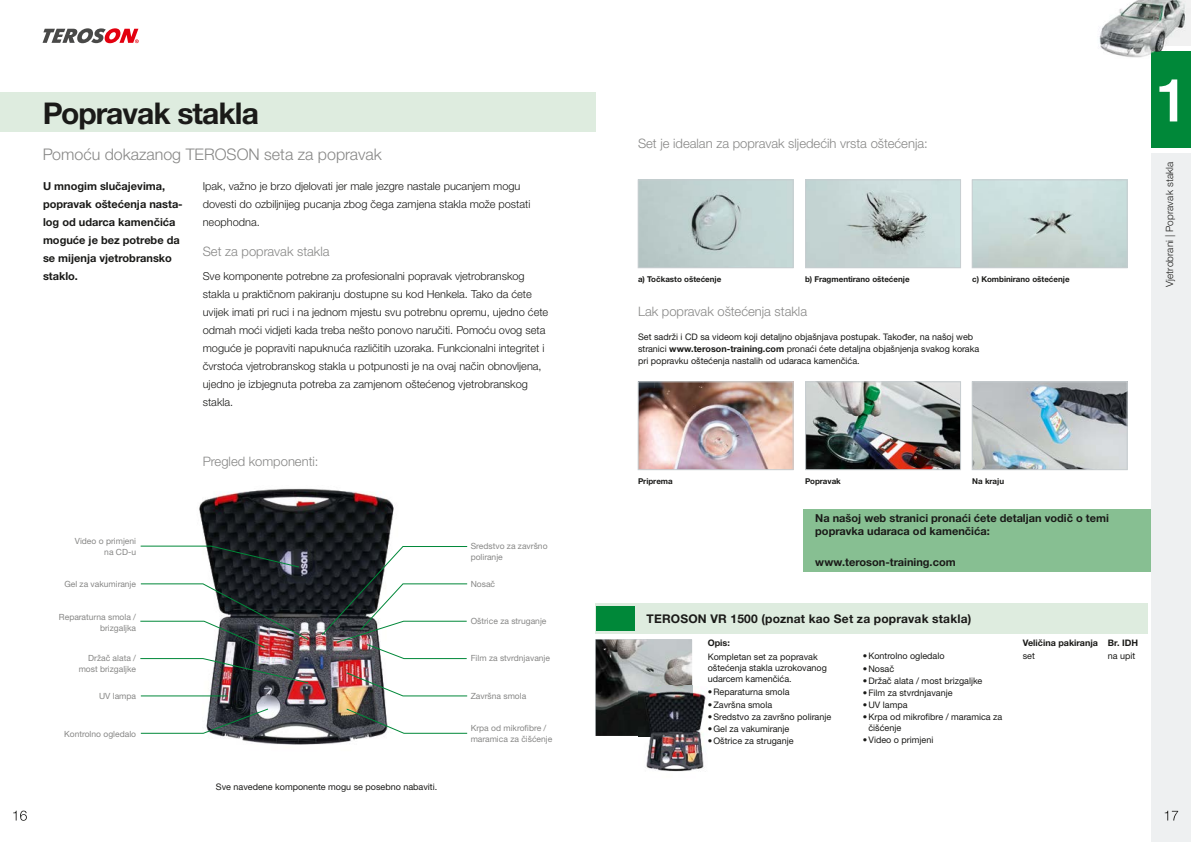
<style>
.page{position:relative;width:1191px;height:842px;background:#fff}
.page>*{position:absolute;margin:0;border:0;box-sizing:border-box;transform-origin:0 0}
.t1{font:700 30px "Helvetica Neue LTW1 G";letter-spacing:-.03em;color:#1a1a18}
.t2{font:300 16px "Helvetica Neue LTW1 G";color:#878786}
.t3{font:300 13px "Helvetica Neue LTW1 G";color:#878786}
.t4{font:700 12px "Helvetica Neue LTW1 G";letter-spacing:.015em;color:#1a1a18}
.t5{font:300 11px/18px "Helvetica Neue LTW1 G";color:#1a1a18}
.t6{font:700 11px/18px "Helvetica Neue LTW1 G";color:#1a1a18}
.t7{font:300 10px "Helvetica Neue LTW1 G";letter-spacing:.015em;color:#1a1a18}
.t8{font:9px/12px "Helvetica Neue LTW1 G";color:#1a1a18}
.t9{font:700 9px "Helvetica Neue LTW1 G";color:#1a1a18}
.t10{font:8.5px/11px "Helvetica Neue LTW1 G";color:#878786;text-align:right}
.t11{font:700 8px "Helvetica Neue LTW1 G";color:#1a1a18}
.s1{font-weight:700}
</style>
<div class="page">
<div style="left:595px;top:604px;width:553px;height:30px;background:#deecdf"></div>
<div style="left:596px;top:607px;width:38px;height:24px;background:#008839"></div>
<img style="left:596px;top:639px;width:96px;height:97px">
<svg style="left:43px;top:28px;width:96px;height:15px"></svg>
<div style="left:804px;top:510px;width:387px;height:62px;background:#87bf92"></div>
<img style="left:180px;top:488px;width:225px;height:257px">
<img style="left:639px;top:181px;width:152px;height:85px">
<div style="left:637px;top:179px;width:156px;height:89px;border:1px solid #c7cdd0"></div>
<img style="left:807px;top:181px;width:152px;height:85px">
<div style="left:805px;top:179px;width:156px;height:89px;border:1px solid #c7cdd0"></div>
<img style="left:973px;top:181px;width:152px;height:85px">
<div style="left:971px;top:179px;width:156px;height:89px;border:1px solid #c7cdd0"></div>
<svg style="left:140px;top:546px;width:159px;height:22px"></svg>
<hr style="left:141px;top:696px;width:86px;height:1px;background:#008839">
<svg style="left:346px;top:672px;width:122px;height:24px"></svg>
<svg style="left:140px;top:708px;width:129px;height:26px"></svg>
<svg style="left:346px;top:708px;width:122px;height:26px"></svg>
<img style="left:140px;top:583px;width:169px;height:65px">
<img style="left:140px;top:658px;width:169px;height:25px">
<svg style="left:321px;top:546px;width:147px;height:113px"></svg>
<img style="left:807px;top:383px;width:152px;height:85px">
<div style="left:805px;top:381px;width:156px;height:89px;border:1px solid #c7cdd0"></div>
<img style="left:973px;top:383px;width:152px;height:85px">
<div style="left:971px;top:381px;width:156px;height:89px;border:1px solid #c7cdd0"></div>
<img style="left:638px;top:686px;width:68px;height:86px">
<img style="left:638px;top:686px;width:54px;height:50px">
<img style="left:639px;top:383px;width:152px;height:85px">
<div style="left:637px;top:381px;width:156px;height:89px;border:1px solid #c7cdd0"></div>
<div style="left:1151px;top:153px;width:40px;height:689px;background:#eef0f1"></div>
<div style="left:1151px;top:51px;width:40px;height:96px;background:#008839"></div>
<img style="left:1099px;top:0;width:92px;height:58px">
<img style="left:1151px;top:0;width:40px;height:45px">
<img style="left:1151px;top:51px;width:40px;height:7px">
<div style="left:0;top:92px;width:595px;height:40px;background:#deecdf"></div>
<svg style="left:1164px;top:811px;width:14px;height:9px"></svg>
<svg style="left:13px;top:811px;width:14px;height:10px"></svg>
<svg style="left:1159px;top:79px;width:18px;height:42px"></svg>
<h1 class="t1" style="left:43px;top:95px;width:218px">Popravak stakla</h1>
<h2 class="t2" style="left:43px;top:144px;width:340px">Pomoću dokazanog TEROSON seta za popravak</h2>
<p class="t6" style="left:43px;top:177px;width:141px">U mnogim slučajevima, popravak oštećenja nasta&shy;log od udarca kamenčića moguće je bez potrebe da se mijenja vjetrobransko staklo.</p>
<p class="t5" style="left:203px;top:177px;width:329px">Ipak, važno je brzo djelovati jer male jezgre nastale pucanjem mogu dovesti do ozbiljnijeg pucanja zbog čega zamjena stakla može postati neophodna.</p>
<p class="t3" style="left:203px;top:243px;width:128px">Set za popravak stakla</p>
<p class="t5" style="left:203px;top:267px;width:347px">Sve komponente potrebne za profesionalni popravak vjetrobranskog stakla u praktičnom pakiranju dostupne su kod Henkela. Tako da ćete uvijek imati pri ruci i na jednom mjestu svu potrebnu opremu, ujedno ćete odmah moći vidjeti kada treba nešto ponovo naručiti. Pomoću ovog seta moguće je popraviti napuknuća različitih uzoraka. Funkcionalni integritet i čvrstoća vjetrobranskog stakla u potpunosti je na ovaj način obnovljena, ujedno je izbjegnuta potreba za zamjenom oštećenog vjetrobranskog stakla.</p>
<p class="t3" style="left:203px;top:453px;width:117px">Pregled komponenti:</p>
<p class="t10" style="left:75px;top:536px;width:63px">Video o primjeni na CD-u</p>
<p class="t10" style="left:471px;top:541px;width:78px;text-align:left">Sredstvo za završno poliranje</p>
<p class="t10" style="left:64px;top:578px;width:73px">Gel za vakumiranje</p>
<p class="t10" style="left:471px;top:578px;width:26px">Nosač</p>
<p class="t10" style="left:59px;top:611px;width:79px">Reparaturna smola / brizgaljka</p>
<p class="t10" style="left:471px;top:616px;width:77px">Oštrice za struganje</p>
<p class="t10" style="left:79px;top:653px;width:59px">Držač alata / most brizgaljke</p>
<p class="t10" style="left:471px;top:653px;width:81px">Film za stvrdnjavanje</p>
<p class="t10" style="left:99px;top:690px;width:39px">UV lampa</p>
<p class="t10" style="left:64px;top:728px;width:73px">Kontrolno ogledalo</p>
<p class="t10" style="left:471px;top:690px;width:57px">Završna smola</p>
<p class="t10" style="left:471px;top:722px;width:83px;text-align:left">Krpa od mikrofibre / maramica za čišćenje</p>
<p class="t8" style="left:216px;top:781px;width:223px">Sve navedene komponente mogu se posebno nabaviti.</p>
<p class="t3" style="left:638px;top:135px;width:291px">Set je idealan za popravak sljedećih vrsta oštećenja:</p>
<p class="t11" style="left:638px;top:275px;width:85px">a) Točkasto oštećenje</p>
<p class="t11" style="left:805px;top:275px;width:106px">b) Fragmentirano oštećenje</p>
<p class="t11" style="left:972px;top:275px;width:99px">c) Kombinirano oštećenje</p>
<p class="t3" style="left:638px;top:303px;width:171px">Lak popravak oštećenja stakla</p>
<p class="t8" style="left:638px;top:331px;width:343px">Set sadrži i CD sa videom koji detaljno objašnjava postupak. Također, na našoj web stranici <span class="s1">www.teroson-training.com</span> pronaći ćete detaljna objašnjenja svakog koraka pri popravku oštećenja nastalih od udaraca kamenčića.</p>
<p class="t7" style="left:1163px;top:287px;width:127px;rotate:-90deg">Vjetrobrani | Popravak stakla</p>
<p class="t11" style="left:638px;top:477px;width:36px">Priprema</p>
<p class="t11" style="left:805px;top:477px;width:37px">Popravak</p>
<p class="t11" style="left:972px;top:477px;width:33px">Na kraju</p>
<p class="t6" style="left:815px;top:512px;width:295px;line-height:13px">Na našoj web stranici pronaći ćete detaljan vodič o temi popravka udaraca od kamenčića:</p>
<p class="t6" style="left:815px;top:553px;width:142px">www.teroson-training.com</p>
<p class="t4" style="left:646px;top:611px;width:326px">TEROSON VR 1500 (poznat kao Set za popravak stakla)</p>
<p class="t9" style="left:708px;top:637px;width:24px">Opis:</p>
<p class="t8" style="left:708px;top:651px;width:121px;line-height:11px">Kompletan set za popravak oštećenja stakla uzrokovanog udarcem kamenčića.</p>
<p class="t8" style="left:708px;top:686px;width:83px">•Reparaturna smola</p>
<p class="t8" style="left:708px;top:698px;width:66px">•Završna smola</p>
<p class="t8" style="left:708px;top:710px;width:125px">•Sredstvo za završno poliranje</p>
<p class="t8" style="left:708px;top:723px;width:83px">•Gel za vakumiranje</p>
<p class="t8" style="left:708px;top:735px;width:87px">•Oštrice za struganje</p>
<p class="t8" style="left:862px;top:650px;width:83px">•Kontrolno ogledalo</p>
<p class="t8" style="left:862px;top:662px;width:33px">•Nosač</p>
<p class="t8" style="left:862px;top:674px;width:121px">•Držač alata / most brizgaljke</p>
<p class="t8" style="left:862px;top:687px;width:91px">•Film za stvrdnjavanje</p>
<p class="t8" style="left:862px;top:699px;width:46px">•UV lampa</p>
<p class="t8" style="left:868px;top:712px;width:135px;line-height:10.8px;text-indent:-6px">•Krpa od mikrofibre / maramica za čišćenje</p>
<p class="t8" style="left:862px;top:734px;width:72px">•Video o primjeni</p>
<p class="t9" style="left:1022px;top:637px;width:117px">Veličina pakiranja Br. IDH</p>
<p class="t8" style="left:1022px;top:650px;width:14px">set</p>
<p class="t8" style="left:1107px;top:650px;width:29px">na upit</p>
</div>
